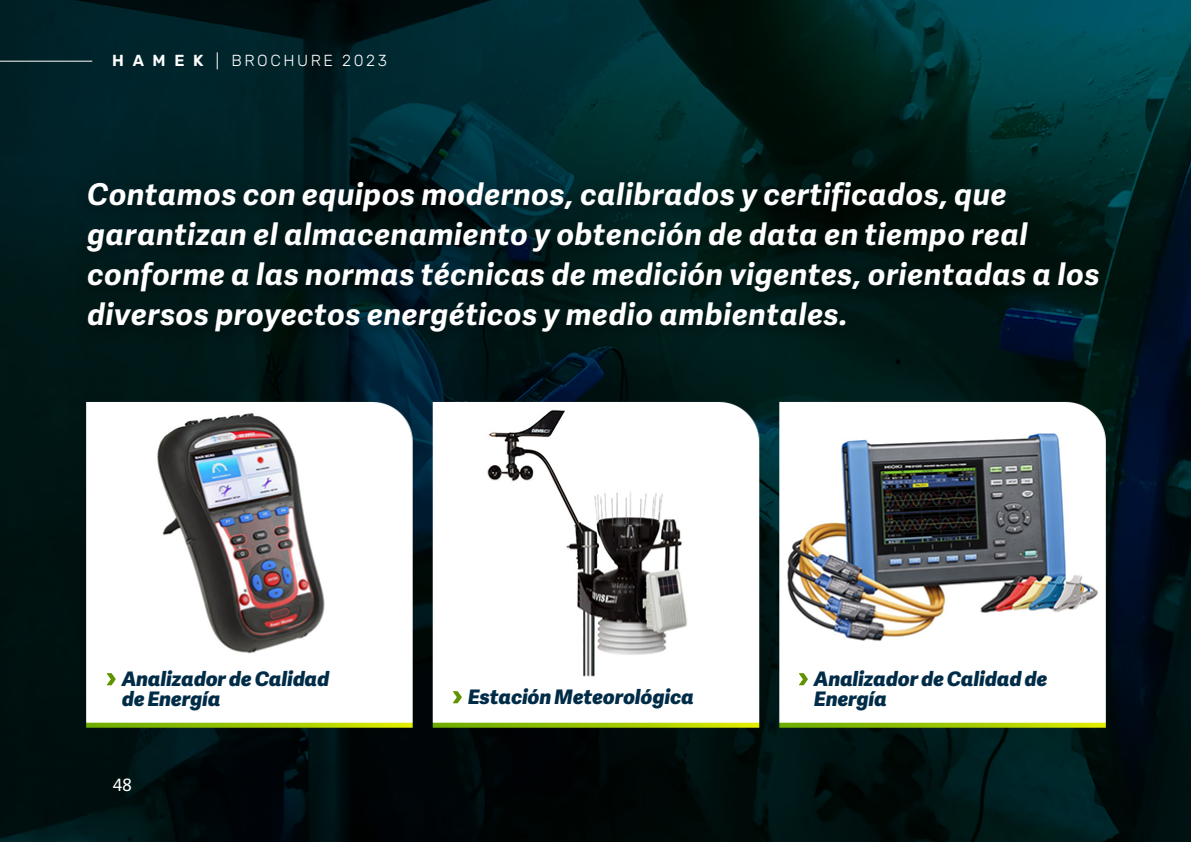
<style>
.page{position:relative;width:1191px;height:842px;background:#fff}
.page>*{position:absolute;margin:0;border:0;box-sizing:border-box;transform-origin:0 0}
.t1{font:italic 700 30px/40px "Adelle Sans EXT";letter-spacing:.02em;color:#fff}
.t2{font:italic 800 20px/20px "Adelle Sans EXT";color:#012c48}
.t3{font:17px "Adelle Sans EXT";color:#fff}
.t4{font:300 16px "Rubik";letter-spacing:.16em;color:#fff}
.t5{font:600 16px "Rubik";color:#fff}
</style>
<div class="page">
<img style="left:0;top:0;width:1191px;height:842px">
<svg style="left:217px;top:52px;width:1px;height:17px"></svg>
<hr style="left:0;top:61px;width:92px;height:1px;background:#fff">
<svg style="left:107px;top:673px;width:9px;height:12px"></svg>
<svg style="left:453px;top:691px;width:9px;height:12px"></svg>
<svg style="left:799px;top:673px;width:9px;height:12px"></svg>
<img style="left:70px;top:168px;width:1052px;height:189px">
<p class="t5" style="left:112px;top:52px;width:93px">H A M E K</p>
<p class="t4" style="left:231px;top:52px;width:157px">BROCHURE 2023</p>
<p class="t1" style="left:88px;top:172px;width:1013px">Contamos con equipos modernos, calibrados y certificados, que garantizan el almacenamiento y obtención de data en tiempo real conforme a las normas técnicas de medición vigentes, orientadas a los diversos proyectos energéticos y medio ambientales.</p>
<p class="t2" style="left:122px;top:667px;width:209px">Analizador de Calidad de Energía</p>
<p class="t3" style="left:113px;top:771px;width:21px">48</p>
<p class="t2" style="left:468px;top:685px;width:227px">Estación Meteorológica</p>
<p class="t2" style="left:814px;top:667px;width:235px">Analizador de Calidad de<br>Energía</p>
</div>
